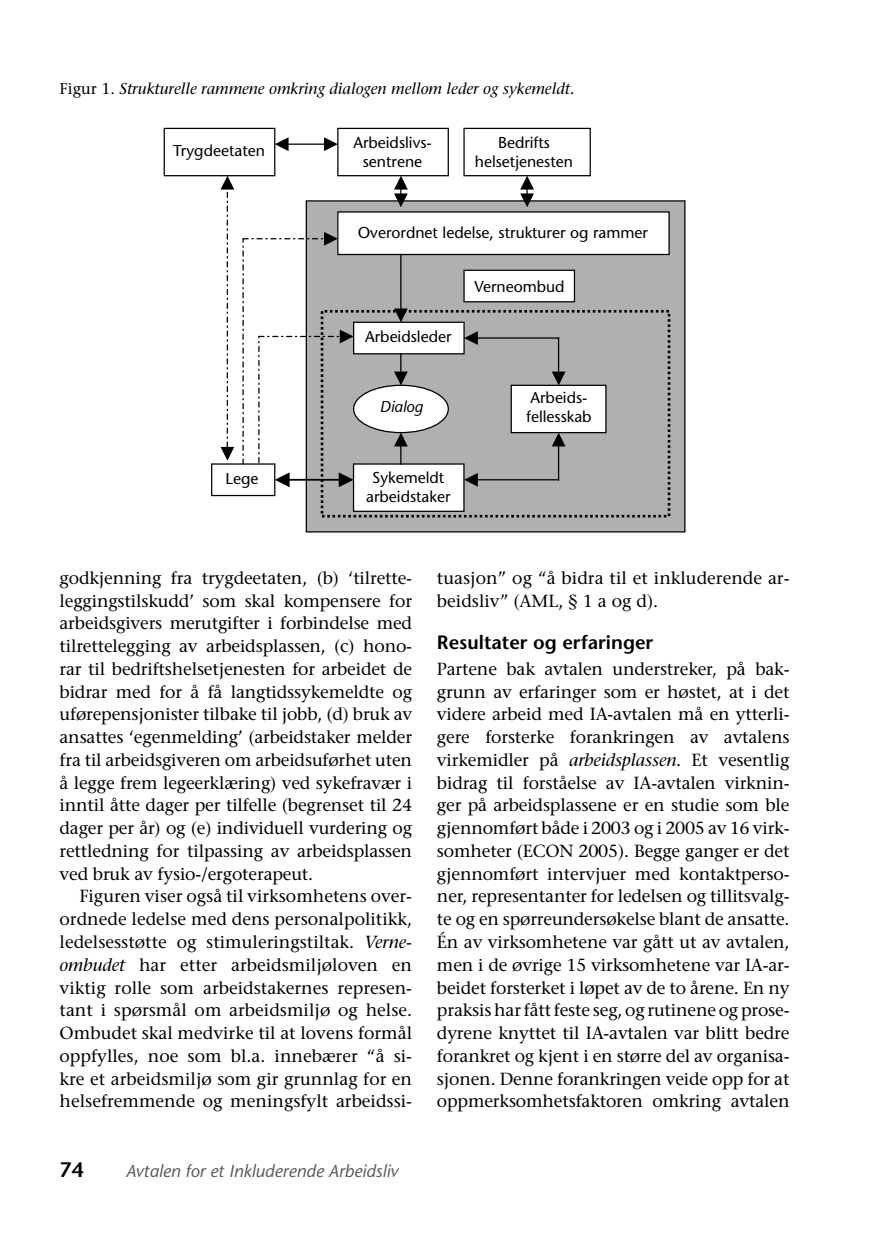
<style>
.page{position:relative;width:869px;height:1241px;background:#fff}
.page>*{position:absolute;margin:0;border:0;box-sizing:border-box;transform-origin:0 0}
.t1{font:600 21px "Stone Sans Std";color:#000}
.t2{font:600 19.25px "Stone Sans Std";color:#000}
.t3{font:500 17.5px/22.8px "Stone Serif Std";letter-spacing:-.01em;color:#000;text-align:justify}
.t4{font:italic 500 17.5px "Stone Sans Std";color:#5a5a5a}
.t5{font:500 15.75px/18.9px "Stone Sans Std";color:#000;text-align:center}
.t6{font:italic 500 15.75px "Stone Serif Std";color:#000}
.t7{font:italic 500 15.75px "Stone Sans Std";color:#000}
.s1{font-style:normal}
.s2{font-style:italic}
</style>
<div class="page">
<div style="left:306px;top:201px;width:378px;height:331px;background:#b0b0b0"></div>
<svg style="left:163px;top:127px;width:507px;height:390px"></svg>
<div style="left:464px;top:270px;width:110px;height:32px;background:#fff"></div>
<div style="left:463px;top:269px;width:112px;height:33px;border:1px solid #000"></div>
<p class="t6" style="left:60px;top:83px;width:516px"><span class="s1">Figur 1.</span> Strukturelle rammene omkring dialogen mellom leder og sykemeldt.</p>
<p class="t5" style="left:173px;top:142px;width:93px">Trygdeetaten</p>
<p class="t5" style="left:353px;top:135px;width:80px">Arbeidslivs&shy;sentrene</p>
<p class="t5" style="left:474px;top:135px;width:100px">Bedrifts helsetjenesten</p>
<p class="t5" style="left:357px;top:225px;width:292px">Overordnet ledelse, strukturer og rammer</p>
<p class="t5" style="left:474px;top:278px;width:91px">Verneombud</p>
<p class="t5" style="left:365px;top:328px;width:88px">Arbeidsleder</p>
<p class="t7" style="left:379px;top:400px;width:45px">Dialog</p>
<p class="t5" style="left:526px;top:389px;width:67px;text-align:left">Arbeids&shy;fellesskab</p>
<p class="t5" style="left:225px;top:471px;width:34px">Lege</p>
<p class="t5" style="left:366px;top:469px;width:86px">Sykemeldt arbeidstaker</p>
<p class="t3" style="left:60px;top:567px;width:354px">godkjenning fra trygdeetaten, (b) ‘tilrette&shy;leggingstilskudd’ som skal kompensere for arbeidsgivers merutgifter i forbindelse med til rettelegging av arbeidsplassen, (c) hono&shy;rar til bedriftshelsetjenesten for arbeidet de bi drar med for å få langtidssykemeldte og ufø repensjonister tilbake til jobb, (d) bruk av ansattes ‘egenmelding’ (arbeidstaker melder fra til arbeidsgiveren om arbeidsuførhet uten å legge frem legeerklæring) ved sykefravær i inntil åtte dager per tilfelle (begrenset til 24 dager per år) og (e) individuell vurdering og rettledning for tilpassing av arbeidsplassen ved bruk av fysio-/ergoterapeut.</p>
<p class="t3" style="left:60px;top:886px;width:354px;text-indent:20px">Figuren viser også til virksomhetens over&shy;ordnede ledelse med dens personalpolitikk, le delsesstøtte og stimuleringstiltak. <span class="s2">Verne&shy;om budet</span> har etter arbeidsmiljøloven en vik tig rolle som arbeidstakernes represen&shy;tant i spørsmål om arbeidsmiljø og helse.<br>Om budet skal medvirke til at lovens formål opp fylles, noe som bl.a. innebærer “å si&shy;kre et arbeidsmiljø som gir grunnlag for en hel sefremmende og meningsfylt arbeidssi-</p>
<p class="t1" style="left:60px;top:1161px;width:26px">74</p>
<p class="t4" style="left:126px;top:1163px;width:274px">Avtalen for et Inkluderende Arbeidsliv</p>
<p class="t3" style="left:437px;top:567px;width:354px">tuasjon” og “å bidra til et inkluderende ar&shy;beidsliv” (AML, § 1 a og d).</p>
<p class="t2" style="left:437px;top:634px;width:218px">Resultater og erfaringer</p>
<p class="t3" style="left:437px;top:658px;width:354px">Partene bak avtalen understreker, på bak&shy;grunn av erfaringer som er høstet, at i det vi dere arbeid med IA-avtalen må en ytterli&shy;ge re forsterke forankringen av avtalens vir kemidler på <span class="s2">arbeidsplassen</span>. Et vesentlig bi drag til forståelse av IA-avtalen virknin&shy;ger på arbeidsplassene er en studie som ble gjen nomført både i 2003 og i 2005 av 16 virk&shy;somheter (ECON 2005). Begge ganger er det gjennomført intervjuer med kontaktper so&shy;ner, representanter for ledelsen og tillitsvalg&shy;te og en spørreundersøkelse blant de an satte.<br>Én av virksomhetene var gått ut av av talen, men i de øvrige 15 virksomhetene var IA-ar&shy;beidet forsterket i løpet av de to årene. En ny prak sis har fått feste seg, og rutinene og prose&shy;dyrene knyttet til IA-avtalen var blitt bedre forankret og kjent i en større del av organisa&shy;sjonen. Denne forankringen veide opp for at oppmerksomhetsfaktoren omkring avtalen</p>
</div>
